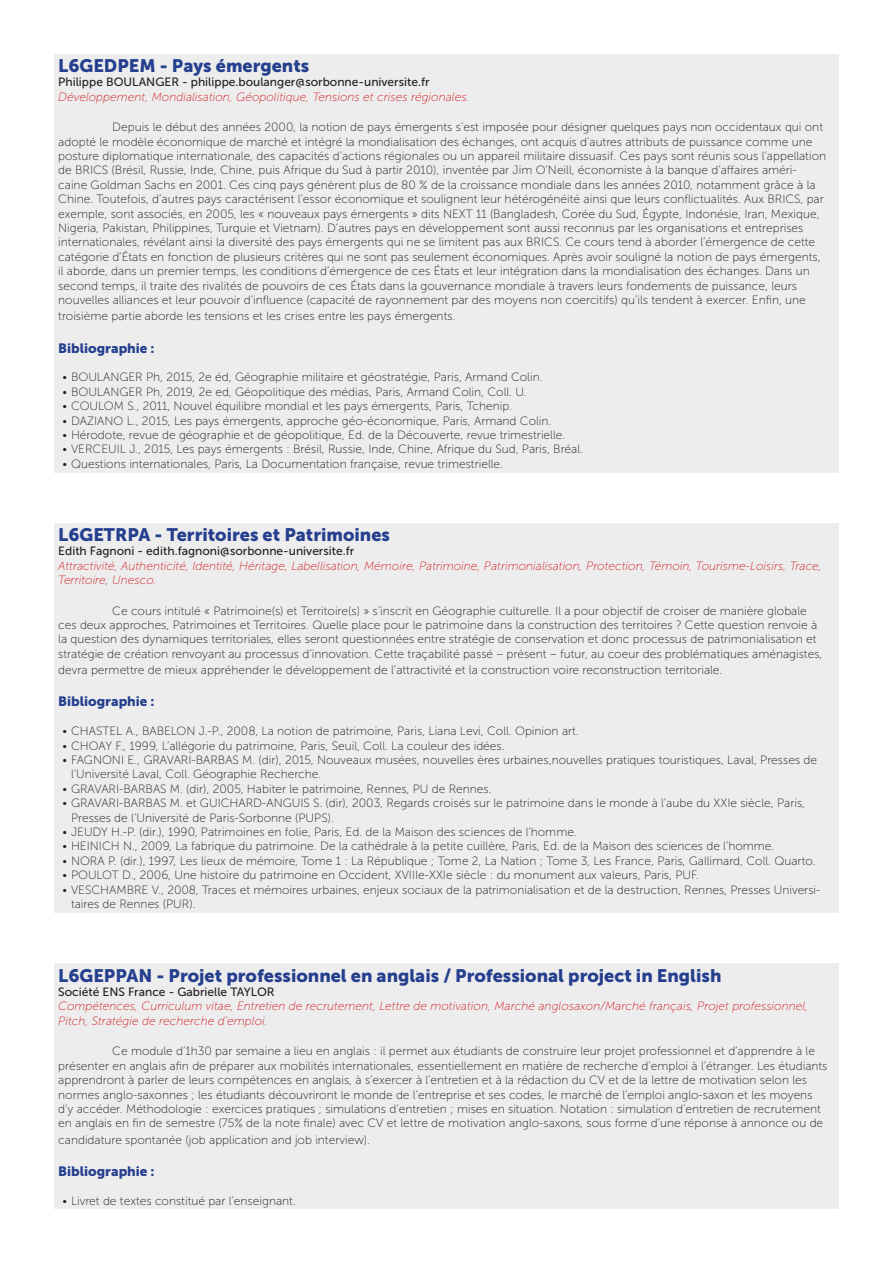
<style>
.page{position:relative;width:893px;height:1263px;background:#fff}
.page>*{position:absolute;margin:0;border:0;box-sizing:border-box;transform-origin:0 0}
.Style_de_paragraphe{font:18px "Museo Sans 900";color:#253f8e}
.Style_de_paragraphe-2{font:13.5px "Museo Sans 900";color:#253f8e}
.Style_de_paragraphe-3{font:12px/14.4px "Museo Sans 100";color:#231f20}
.Style_de_paragraphe-4{font:italic 12px/14.4px "Museo Sans 100";color:#d1232a}
.Style_de_paragraphe-5{font:12px "Museo Sans 500";color:#231f20}
</style>
<div class="page">
<div style="left:54px;top:54px;width:785px;height:418px;background:#ededed"></div>
<div style="left:54px;top:523px;width:785px;height:390px;background:#ededed"></div>
<div style="left:54px;top:964px;width:785px;height:245px;background:#ededed"></div>
<p class="Style_de_paragraphe" style="left:58px;top:55px;width:253px">L6GEDPEM - Pays émergents</p>
<p class="Style_de_paragraphe-5" style="left:58px;top:75px;width:373px">Philippe BOULANGER - philippe.boulanger@sorbonne-universite.fr</p>
<p class="Style_de_paragraphe-4" style="left:58px;top:89px;width:413px">Développement, Mondialisation, Géopolitique, Tensions et crises régionales.</p>
<p class="Style_de_paragraphe-3" style="left:58px;top:120px;width:769px;text-indent:54px">Depuis le début des années 2000, la notion de pays émergents s’est imposée pour désigner quelques pays non occidentaux qui ont adopté le modèle économique de marché et intégré la mondialisation des échanges, ont acquis d’autres attributs de puissance comme une posture diplomatique internationale, des capacités d’actions régionales ou un appareil militaire dissuasif. Ces pays sont réunis sous l’appellation de BRICS (Brésil, Russie, Inde, Chine, puis Afrique du Sud à partir 2010), inventée par Jim O’Neill, économiste à la banque d’affaires améri&shy;caine Goldman Sachs en 2001. Ces cinq pays génèrent plus de 80 % de la croissance mondiale dans les années 2010, notamment grâce à la Chine. Toutefois, d’autres pays caractérisent l’essor économique et soulignent leur hétérogénéité ainsi que leurs conflictualités. Aux BRICS, par exemple, sont associés, en 2005, les « nouveaux pays émergents » dits NEXT 11 (Bangladesh, Corée du Sud, Égypte, Indonésie, Iran, Mexique, Nigeria, Pakistan, Philippines, Turquie et Vietnam). D’autres pays en développement sont aussi reconnus par les organisations et entreprises internationales, révélant ainsi la diversité des pays émergents qui ne se limitent pas aux BRICS. Ce cours tend à aborder l’émergence de cette catégorie d’États en fonction de plusieurs critères qui ne sont pas seulement économiques. Après avoir souligné la notion de pays émergents, il aborde, dans un premier temps, les conditions d’émergence de ces États et leur intégration dans la mondialisation des échanges. Dans un second temps, il traite des rivalités de pouvoirs de ces États dans la gouvernance mondiale à travers leurs fondements de puissance, leurs nouvelles alliances et leur pouvoir d’influence (capacité de rayonnement par des moyens non coercitifs) qu’ils tendent à exercer. Enfin, une</p>
<p class="Style_de_paragraphe-3" style="left:58px;top:309px;width:399px">troisième partie aborde les tensions et les crises entre les pays émergents.</p>
<p class="Style_de_paragraphe-2" style="left:58px;top:340px;width:98px">Bibliographie :</p>
<p class="Style_de_paragraphe-3" style="left:63px;top:370px;width:482px">• BOULANGER Ph, 2015, 2e éd, Géographie militaire et géostratégie, Paris, Armand Colin.</p>
<p class="Style_de_paragraphe-3" style="left:63px;top:385px;width:465px">• BOULANGER Ph, 2019, 2e ed, Géopolitique des médias, Paris, Armand Colin, Coll. U.</p>
<p class="Style_de_paragraphe-3" style="left:63px;top:399px;width:451px">• COULOM S., 2011, Nouvel équilibre mondial et les pays émergents, Paris, Tchenip.</p>
<p class="Style_de_paragraphe-3" style="left:63px;top:413px;width:490px">• DAZIANO L., 2015, Les pays émergents, approche géo-économique, Paris, Armand Colin.</p>
<p class="Style_de_paragraphe-3" style="left:63px;top:428px;width:504px">• Hérodote, revue de géographie et de géopolitique, Ed. de la Découverte, revue trimestrielle.</p>
<p class="Style_de_paragraphe-3" style="left:63px;top:442px;width:522px">• VERCEUIL J., 2015, Les pays émergents : Brésil, Russie, Inde, Chine, Afrique du Sud, Paris, Bréal.</p>
<p class="Style_de_paragraphe-3" style="left:63px;top:457px;width:442px">• Questions internationales, Paris, La Documentation française, revue trimestrielle.</p>
<p class="Style_de_paragraphe" style="left:58px;top:524px;width:333px">L6GETRPA - Territoires et Patrimoines</p>
<p class="Style_de_paragraphe-5" style="left:58px;top:544px;width:298px">Edith Fagnoni - edith.fagnoni@sorbonne-universite.fr</p>
<p class="Style_de_paragraphe-4" style="left:58px;top:558px;width:765px">Attractivité, Authenticité, Identité, Héritage, Labellisation, Mémoire, Patrimoine, Patrimonialisation, Protection, Témoin, Tourisme-Loisirs, Trace,<br>Territoire, Unesco.</p>
<p class="Style_de_paragraphe-3" style="left:58px;top:603px;width:766px;text-indent:54px">Ce cours intitulé « Patrimoine(s) et Territoire(s) » s’inscrit en Géographie culturelle. Il a pour objectif de croiser de manière globale ces deux approches, Patrimoines et Territoires. Quelle place pour le patrimoine dans la construction des territoires ? Cette question renvoie à la question des dynamiques territoriales, elles seront questionnées entre stratégie de conservation et donc processus de patrimonialisation et stratégie de création renvoyant au processus d’innovation. Cette traçabilité passé – présent – futur, au coeur des problématiques aménagistes,</p>
<p class="Style_de_paragraphe-3" style="left:58px;top:663px;width:666px">devra permettre de mieux appréhender le développement de l’attractivité et la construction voire reconstruction territoriale.</p>
<p class="Style_de_paragraphe-2" style="left:58px;top:694px;width:98px">Bibliographie :</p>
<p class="Style_de_paragraphe-3" style="left:63px;top:724px;width:518px">• CHASTEL A., BABELON J.-P., 2008, La notion de patrimoine, Paris, Liana Levi, Coll. Opinion art.</p>
<p class="Style_de_paragraphe-3" style="left:63px;top:738px;width:444px">• CHOAY F., 1999, L’allégorie du patrimoine, Paris, Seuil, Coll. La couleur des idées.</p>
<p class="Style_de_paragraphe-3" style="left:71px;top:753px;width:748px;text-indent:-9px">• FAGNONI E., GRAVARI-BARBAS M. (dir), 2015, Nouveaux musées, nouvelles ères urbaines,nouvelles pratiques touristiques, Laval, Presses de l’Université Laval, Coll. Géographie Recherche.</p>
<p class="Style_de_paragraphe-3" style="left:63px;top:782px;width:431px">• GRAVARI-BARBAS M. (dir), 2005, Habiter le patrimoine, Rennes, PU de Rennes.</p>
<p class="Style_de_paragraphe-3" style="left:71px;top:796px;width:736px;text-indent:-9px">• GRAVARI-BARBAS M. et GUICHARD-ANGUIS S. (dir), 2003, Regards croisés sur le patrimoine dans le monde à l’aube du XXIe siècle, Paris,<br>Presses de l’Université de Paris-Sorbonne (PUPS).</p>
<p class="Style_de_paragraphe-3" style="left:63px;top:825px;width:516px">• JEUDY H.-P. (dir.), 1990, Patrimoines en folie, Paris, Ed. de la Maison des sciences de l’homme.</p>
<p class="Style_de_paragraphe-3" style="left:63px;top:839px;width:713px">• HEINICH N., 2009, La fabrique du patrimoine. De la cathédrale à la petite cuillère, Paris, Ed. de la Maison des sciences de l’homme.</p>
<p class="Style_de_paragraphe-3" style="left:63px;top:854px;width:755px">• NORA P. (dir.), 1997, Les lieux de mémoire, Tome 1 : La République ; Tome 2, La Nation ; Tome 3, Les France, Paris, Gallimard, Coll. Quarto.</p>
<p class="Style_de_paragraphe-3" style="left:63px;top:868px;width:638px">• POULOT D., 2006, Une histoire du patrimoine en Occident, XVIIIe-XXIe siècle : du monument aux valeurs, Paris, PUF.</p>
<p class="Style_de_paragraphe-3" style="left:71px;top:882px;width:751px;text-indent:-9px">• VESCHAMBRE V., 2008, Traces et mémoires urbaines, enjeux sociaux de la patrimonialisation et de la destruction, Rennes, Presses Universi&shy;taires de Rennes (PUR).</p>
<p class="Style_de_paragraphe" style="left:58px;top:965px;width:665px">L6GEPPAN - Projet professionnel en anglais / Professional project in English</p>
<p class="Style_de_paragraphe-5" style="left:58px;top:985px;width:218px">Société ENS France - Gabrielle TAYLOR</p>
<p class="Style_de_paragraphe-4" style="left:58px;top:999px;width:751px">Compétences, Curriculum vitae, Entretien de recrutement, Lettre de motivation, Marché anglosaxon/Marché français, Projet professionnel,<br>Pitch, Stratégie de recherche d’emploi.</p>
<p class="Style_de_paragraphe-3" style="left:58px;top:1044px;width:771px;text-indent:54px">Ce module d’1h30 par semaine a lieu en anglais : il permet aux étudiants de construire leur projet professionnel et d’apprendre à le présenter en anglais afin de préparer aux mobilités internationales, essentiellement en matière de recherche d’emploi à l’étranger. Les étudiants apprendront à parler de leurs compétences en anglais, à s’exercer à l’entretien et à la rédaction du CV et de la lettre de motivation selon les normes anglo-saxonnes ; les étudiants découvriront le monde de l’entreprise et ses codes, le marché de l’emploi anglo-saxon et les moyens d’y accéder. Méthodologie : exercices pratiques ; simulations d’entretien ; mises en situation. Notation : simulation d’entretien de recrutement en anglais en fin de semestre (75% de la note finale) avec CV et lettre de motivation anglo-saxons, sous forme d’une réponse à annonce ou de</p>
<p class="Style_de_paragraphe-3" style="left:58px;top:1132px;width:313px">candidature spontanée (job application and job interview).</p>
<p class="Style_de_paragraphe-2" style="left:58px;top:1163px;width:98px">Bibliographie :</p>
<p class="Style_de_paragraphe-3" style="left:63px;top:1193px;width:235px">• Livret de textes constitué par l’enseignant.</p>
</div>
